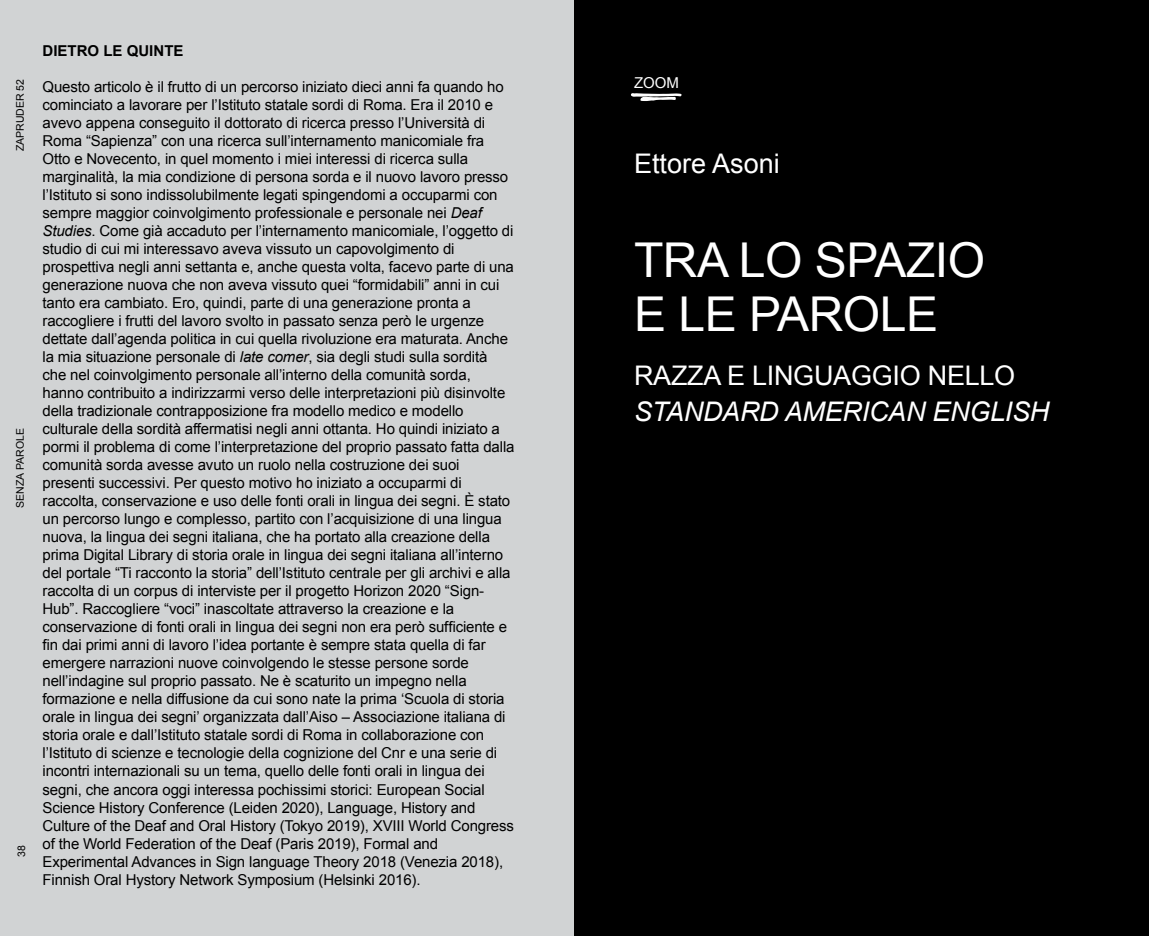
<style>
.page{position:relative;width:1149px;height:936px;background:#fff}
.page>*{position:absolute;margin:0;border:0;box-sizing:border-box;transform-origin:0 0}
.t1{font:48px/54px "Arial";letter-spacing:-.01em;color:#fff}
.t2{font:27px "Arial";letter-spacing:-.01em;color:#fff}
.t3{font:italic 27px "Arial";letter-spacing:-.01em;color:#fff}
.t4{font:15px/18px "Arial";letter-spacing:-.01em;color:#000}
.t5{font:700 15px "Arial";color:#000}
.t6{font:15px "Arial";color:#fff}
.t7{font:10.5px "Arial";color:#000}
.s1{font-style:italic}
</style>
<div class="page">
<div style="left:0;top:0;width:574px;height:935px;background:#d1d3d4"></div>
<div style="left:574px;top:0;width:574px;height:935px;background:#000"></div>
<svg style="left:631px;top:93px;width:50px;height:8px"></svg>
<p class="t7" style="left:14px;top:151px;width:74px;rotate:-90deg">ZAPRUDER 52</p>
<p class="t7" style="left:14px;top:507px;width:81px;rotate:-90deg">SENZA PAROLE</p>
<p class="t7" style="left:16px;top:856px;width:13px;rotate:-90deg">38</p>
<p class="t5" style="left:43px;top:42px;width:142px">DIETRO LE QUINTE</p>
<p class="t4" style="left:43px;top:78px;width:473px">Questo articolo è il frutto di un percorso iniziato dieci anni fa quando ho cominciato a lavorare per l’Istituto statale sordi di Roma. Era il 2010 e avevo appena conseguito il dottorato di ricerca presso l’Università di Roma “Sapienza” con una ricerca sull’internamento manicomiale fra Otto e Novecento, in quel momento i miei interessi di ricerca sulla marginalità, la mia condizione di persona sorda e il nuovo lavoro presso l’Istituto si sono indissolubilmente legati spingendomi a occuparmi con sempre maggior coinvolgimento professionale e personale nei <span class="s1">Deaf Studies</span>. Come già accaduto per l’internamento manicomiale, l’oggetto di studio di cui mi interessavo aveva vissuto un capovolgimento di prospettiva negli anni settanta e, anche questa volta, facevo parte di una generazione nuova che non aveva vissuto quei “formidabili” anni in cui tanto era cambiato. Ero, quindi, parte di una generazione pronta a raccogliere i frutti del lavoro svolto in passato senza però le urgenze dettate dall’agenda politica in cui quella rivoluzione era maturata. Anche la mia situazione personale di <span class="s1">late comer</span>, sia degli studi sulla sordità che nel coinvolgimento personale all’interno della comunità sorda, hanno contribuito a indirizzarmi verso delle interpretazioni più disinvolte della tradizionale contrapposizione fra modello medico e modello culturale della sordità affermatisi negli anni ottanta. Ho quindi iniziato a pormi il problema di come l’interpretazione del proprio passato fatta dalla comunità sorda avesse avuto un ruolo nella costruzione dei suoi presenti successivi. Per questo motivo ho iniziato a occuparmi di raccolta, conservazione e uso delle fonti orali in lingua dei segni. È stato un percorso lungo e complesso, partito con l’acquisizione di una lingua nuova, la lingua dei segni italiana, che ha portato alla creazione della prima Digital Library di storia orale in lingua dei segni italiana all’interno del portale “Ti racconto la storia” dell’Istituto centrale per gli archivi e alla raccolta di un corpus di interviste per il progetto Horizon 2020 “Sign-Hub”. Raccogliere “voci” inascoltate attraverso la creazione e la conservazione di fonti orali in lingua dei segni non era però sufficiente e fin dai primi anni di lavoro l’idea portante è sempre stata quella di far emergere narrazioni nuove coinvolgendo le stesse persone sorde nell’indagine sul proprio passato. Ne è scaturito un impegno nella formazione e nella diffusione da cui sono nate la prima ‘Scuola di storia orale in lingua dei segni’ organizzata dall’Aiso – Associazione italiana di storia orale e dall’Istituto statale sordi di Roma in collaborazione con l’Istituto di scienze e tecnologie della cognizione del Cnr e una serie di incontri internazionali su un tema, quello delle fonti orali in lingua dei segni, che ancora oggi interessa pochissimi storici: European Social Science History Conference (Leiden 2020), Language, History and Culture of the Deaf and Oral History (Tokyo 2019), XVIII World Congress of the World Federation of the Deaf (Paris 2019), Formal and Experimental Advances in Sign language Theory 2018 (Venezia 2018), Finnish Oral Hystory Network Symposium (Helsinki 2016).</p>
<p class="t6" style="left:634px;top:74px;width:46px">ZOOM</p>
<h2 class="t2" style="left:634px;top:149px;width:147px">Ettore Asoni</h2>
<h1 class="t1" style="left:634px;top:233px;width:352px">TRA LO SPAZIO<br>E LE PAROLE</h1>
<h2 class="t2" style="left:634px;top:360px;width:382px">RAZZA E LINGUAGGIO NELLO</h2>
<h2 class="t3" style="left:634px;top:396px;width:417px">STANDARD AMERICAN ENGLISH</h2>
</div>
